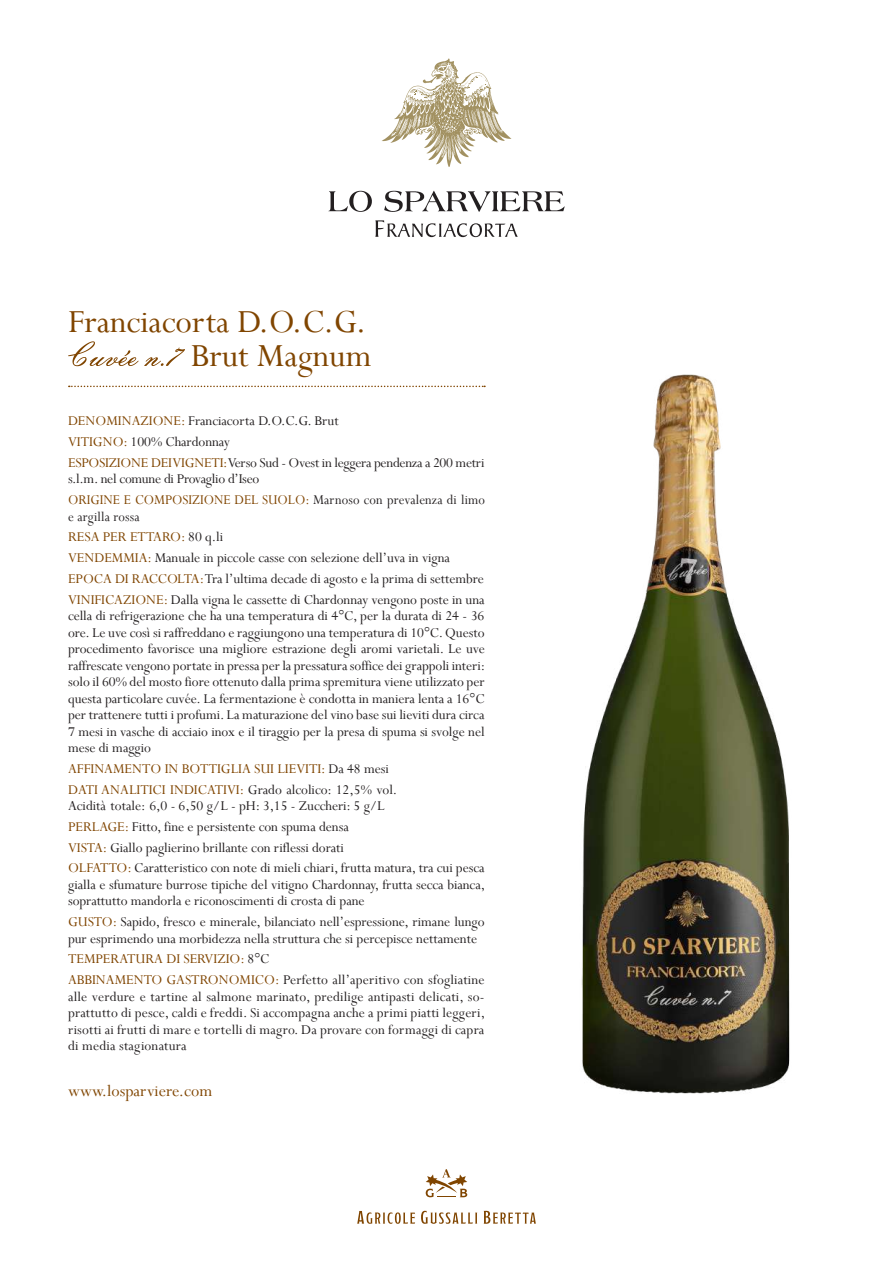
<style>
.page{position:relative;width:893px;height:1263px;background:#fff}
.page>*{position:absolute;margin:0;border:0;box-sizing:border-box;transform-origin:0 0}
.t1{font:36px/34.5px "Perpetua";color:#804500;text-align:right}
.t2{font:18px "Perpetua";color:#804500}
.t3{font:15px/16.5px "Perpetua";letter-spacing:-.005em;color:#231f20}
.t4{font:15px/20.7px "Perpetua";letter-spacing:-.005em;color:#231f20;scale:.95 1}
.t5{font:15px/20.7px "Perpetua";letter-spacing:-.005em;color:#804500}
.s1{color:#804500}
.s2{color:#231f20}
</style>
<div class="page">
<svg style="left:357px;top:1211px;width:179px;height:13px"></svg>
<svg style="left:426px;top:1169px;width:41px;height:29px"></svg>
<svg style="left:69px;top:386px;width:416px;height:1px"></svg>
<svg style="left:382px;top:58px;width:129px;height:109px"></svg>
<svg style="left:328px;top:191px;width:44px;height:21px"></svg>
<svg style="left:384px;top:191px;width:181px;height:21px"></svg>
<svg style="left:375px;top:220px;width:143px;height:17px"></svg>
<img style="left:581px;top:374px;width:209px;height:720px">
<svg style="left:68px;top:341px;width:117px;height:25px"></svg>
<h1 class="t1" style="left:68px;top:303px;width:305px">Franciacorta D.O.C.G.<br>Brut Magnum</h1>
<p class="t3" style="left:68px;top:410px;width:418px;line-height:20.7px"><span class="s1">DENOMINAZIONE:</span> Franciacorta D.O.C.G. Brut<br><span class="s1">VITIGNO:</span> 100% Chardonnay<br><span class="s1">ESPOSIZIONE DEI VIGNETI:</span>Verso Sud - Ovest in leggera pendenza a 200 metri</p>
<p class="t3" style="left:68px;top:468px;width:419px;line-height:20.7px">s.l.m. nel comune di Provaglio d’Iseo<br><span class="s1">ORIGINE E COMPOSIZIONE DEL SUOLO:</span> Marnoso con prevalenza di limo</p>
<p class="t4" style="left:68px;top:506px;width:440px">e argilla rossa<br><span class="s1">RESA PER ETTARO:</span> 80 q.li<br><span class="s1">VENDEMMIA:</span> Manuale in piccole casse con selezione dell’uva in vigna <span class="s1">EPOCA DI RACCOLTA:</span>Tra l’ultima decade di agosto e la prima di settembre <span class="s1">VINIFICAZIONE:</span> Dalla vigna le cassette di Chardonnay vengono poste in una</p>
<p class="t3" style="left:68px;top:607px;width:419px;text-align:justify">cella di refrigerazione che ha una temperatura di 4°C, per la durata di 24 - 36 ore. Le uve così si raffreddano e raggiungono una temperatura di 10°C. Questo procedimento favorisce una migliore estrazione degli aromi varietali. Le uve raffrescate vengono portate in pressa per la pressatura soffice dei grappoli interi: solo il 60% del mosto fiore ottenuto dalla prima spremitura viene utilizzato per questa particolare cuvée. La fermentazione è condotta in maniera lenta a 16°C per trattenere tutti i profumi. La maturazione del vino base sui lieviti dura circa 7 mesi in vasche di acciaio inox e il tiraggio per la presa di spuma si svolge nel mese di maggio</p>
<p class="t5" style="left:68px;top:758px;width:331px">AFFINAMENTO IN BOTTIGLIA SUI LIEVITI: <span class="s2">Da 48 mesi<br></span>DATI ANALITICI INDICATIVI: <span class="s2">Grado alcolico: 12,5% vol.</span></p>
<p class="t3" style="left:68px;top:795px;width:418px;line-height:20.7px">Acidità totale: 6,0 - 6,50 g/L - pH: 3,15 - Zuccheri: 5 g/L<br><span class="s1">PERLAGE:</span> Fitto, fine e persistente con spuma densa<br><span class="s1">VISTA:</span> Giallo paglierino brillante con riflessi dorati<br><span class="s1">OLFATTO:</span> Caratteristico con note di mieli chiari, frutta matura, tra cui pesca</p>
<p class="t3" style="left:68px;top:876px;width:419px">gialla e sfumature burrose tipiche del vitigno Chardonnay, frutta secca bianca, soprattutto mandorla e riconoscimenti di crosta di pane</p>
<p class="t3" style="left:68px;top:913px;width:418px"><span class="s1">GUSTO:</span> Sapido, fresco e minerale, bilanciato nell’espressione, rimane lungo pur esprimendo una morbidezza nella struttura che si percepisce nettamente</p>
<p class="t5" style="left:68px;top:948px;width:418px">TEMPERATURA DI SERVIZIO: <span class="s2">8°C<br></span>ABBINAMENTO GASTRONOMICO: <span class="s2">Perfetto all’aperitivo con sfogliatine</span></p>
<p class="t3" style="left:68px;top:988px;width:419px;text-align:justify">alle verdure e tartine al salmone marinato, predilige antipasti delicati, so&shy;prattutto di pesce, caldi e freddi. Si accompagna anche a primi piatti leggeri, risotti ai frutti di mare e tortelli di magro. Da provare con formaggi di capra di media stagionatura</p>
<p class="t2" style="left:68px;top:1080px;width:146px">www.losparviere.com</p>
</div>
